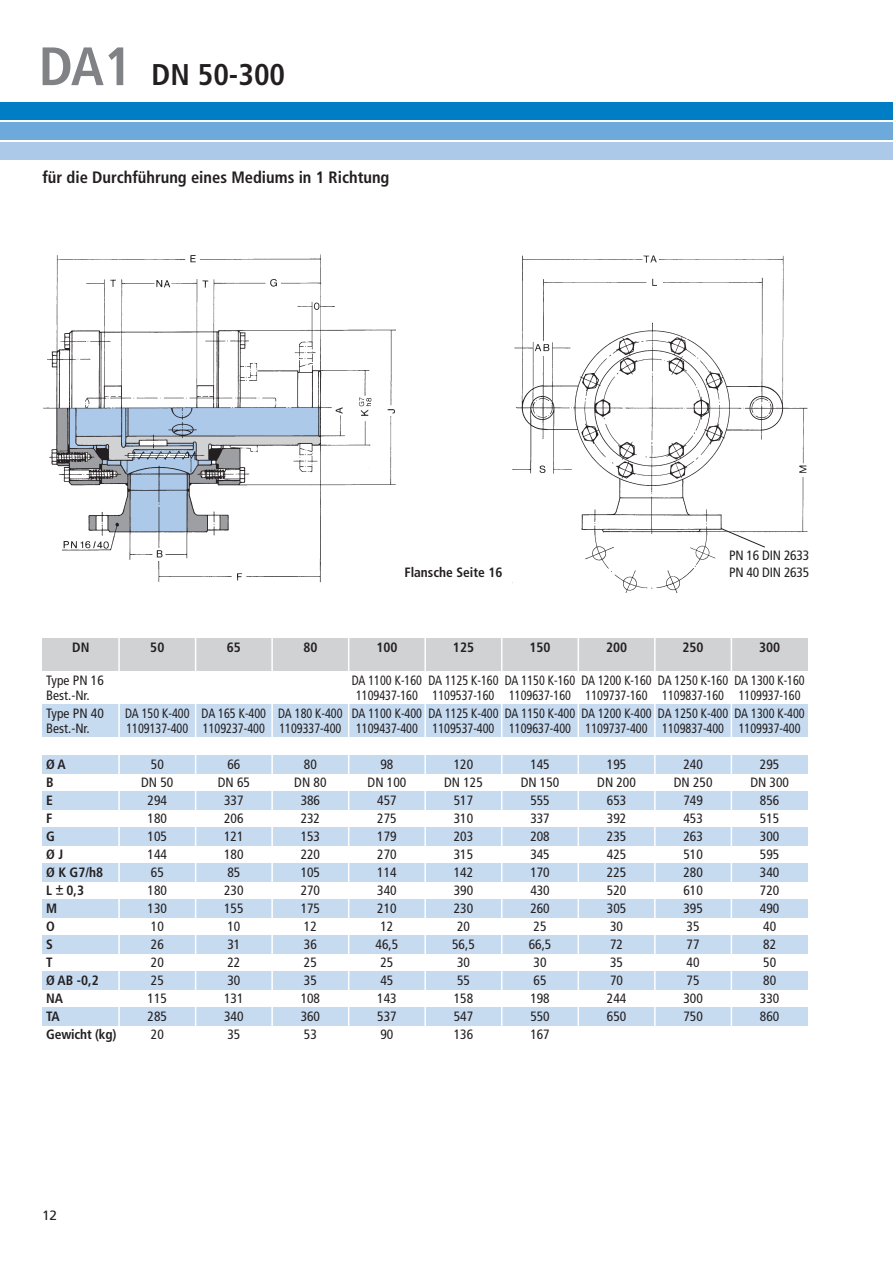
<style>
.page{position:relative;width:893px;height:1263px;background:#fff}
.page>*{position:absolute;margin:0;border:0;box-sizing:border-box;transform-origin:0 0}
.t1{font:700 condensed 30px "Frutiger";color:#231f20}
.t2{font:700 condensed 16.5px "Frutiger";color:#231f20}
.t3{font:condensed 13.5px/18px "Frutiger";color:#231f20;text-align:center}
.t4{font:condensed 13.5px/15px "Frutiger";color:#231f20;text-align:center;scale:.9 1}
.t5{font:700 condensed 13.5px/18px "Frutiger";color:#231f20}
.t6{font:13.5px "Frutiger";color:#231f20}
.s1{font-size:54px;color:#808285}
</style>
<div class="page">
<img style="left:43px;top:254px;width:353px;height:329px">
<div style="left:0;top:102px;width:893px;height:18px;background:#007ec5"></div>
<div style="left:0;top:122px;width:893px;height:18px;background:#6da9db"></div>
<div style="left:0;top:142px;width:893px;height:18px;background:#acc9e9"></div>
<div style="left:43px;top:638px;width:765px;height:33px;background:#d1d2d4"></div>
<div style="left:43px;top:704px;width:765px;height:33px;background:#c6daf0"></div>
<hr style="left:118px;top:631px;width:2px;height:131px;background:#fff">
<hr style="left:195px;top:631px;width:1px;height:131px;background:#fff">
<hr style="left:271px;top:631px;width:2px;height:131px;background:#fff">
<hr style="left:348px;top:631px;width:1px;height:131px;background:#fff">
<hr style="left:424px;top:631px;width:2px;height:131px;background:#fff">
<hr style="left:501px;top:631px;width:1px;height:131px;background:#fff">
<hr style="left:578px;top:631px;width:1px;height:131px;background:#fff">
<hr style="left:654px;top:631px;width:2px;height:131px;background:#fff">
<hr style="left:731px;top:631px;width:1px;height:131px;background:#fff">
<div style="left:43px;top:755px;width:765px;height:18px;background:#c6daf0"></div>
<div style="left:43px;top:791px;width:765px;height:18px;background:#c6daf0"></div>
<div style="left:43px;top:827px;width:765px;height:18px;background:#c6daf0"></div>
<div style="left:43px;top:863px;width:765px;height:18px;background:#c6daf0"></div>
<div style="left:43px;top:899px;width:765px;height:18px;background:#c6daf0"></div>
<div style="left:43px;top:935px;width:765px;height:18px;background:#c6daf0"></div>
<div style="left:43px;top:971px;width:765px;height:18px;background:#c6daf0"></div>
<div style="left:43px;top:1007px;width:765px;height:18px;background:#c6daf0"></div>
<hr style="left:118px;top:749px;width:2px;height:389px;background:#fff">
<hr style="left:195px;top:749px;width:1px;height:389px;background:#fff">
<hr style="left:271px;top:749px;width:2px;height:389px;background:#fff">
<hr style="left:348px;top:749px;width:1px;height:389px;background:#fff">
<hr style="left:424px;top:749px;width:2px;height:389px;background:#fff">
<hr style="left:501px;top:749px;width:1px;height:389px;background:#fff">
<hr style="left:578px;top:749px;width:1px;height:389px;background:#fff">
<hr style="left:654px;top:749px;width:2px;height:389px;background:#fff">
<hr style="left:731px;top:749px;width:1px;height:389px;background:#fff">
<img style="left:512px;top:255px;width:296px;height:337px">
<svg style="left:720px;top:527px;width:46px;height:21px"></svg>
<h1 class="t1" style="left:39px;top:63px;width:248px"><span class="s1">DA1</span> DN 50-300</h1>
<p class="t2" style="left:42px;top:170px;width:349px">für die Durchführung eines Mediums in 1 Richtung</p>
<p class="t5" style="left:404px;top:564px;width:100px">Flansche Seite 16</p>
<p class="t3" style="left:729px;top:548px;width:82px;line-height:16.5px;text-align:left">PN 16 DIN 2633<br>PN 40 DIN 2635</p>
<p class="t5" style="left:72px;top:639px;width:19px">DN</p>
<p class="t3" style="left:46px;top:674px;width:59px;line-height:15px;text-align:left">Type PN 16<br>Best.-Nr.</p>
<p class="t3" style="left:46px;top:707px;width:59px;line-height:15px;text-align:left">Type PN 40<br>Best.-Nr.</p>
<p class="t5" style="left:46px;top:757px;width:72px">ØA<br>B<br>E<br>F<br>G<br>Ø J<br>Ø K G7/h8<br>L +– 0,3<br>M<br>O<br>S<br>T<br>Ø AB -0,2<br>NA<br>TA<br>Gewicht (kg)</p>
<p class="t5" style="left:150px;top:639px;width:16px">50</p>
<p class="t4" style="left:125px;top:707px;width:73px;text-align:left">DA 150 K-400<br>1109137-400</p>
<p class="t5" style="left:227px;top:639px;width:16px">65</p>
<p class="t4" style="left:202px;top:707px;width:73px;text-align:left">DA 165 K-400<br>1109237-400</p>
<p class="t5" style="left:303px;top:639px;width:16px">80</p>
<p class="t4" style="left:278px;top:707px;width:73px;text-align:left">DA 180 K-400<br>1109337-400</p>
<p class="t5" style="left:376px;top:639px;width:23px">100</p>
<p class="t4" style="left:352px;top:674px;width:80px">DA 1100 K-160<br>1109437-160</p>
<p class="t4" style="left:352px;top:707px;width:80px">DA 1100 K-400<br>1109437-400</p>
<p class="t5" style="left:453px;top:639px;width:23px">125</p>
<p class="t4" style="left:428px;top:674px;width:80px">DA 1125 K-160<br>1109537-160</p>
<p class="t4" style="left:428px;top:707px;width:80px">DA 1125 K-400<br>1109537-400</p>
<p class="t5" style="left:529px;top:639px;width:23px">150</p>
<p class="t4" style="left:505px;top:674px;width:80px">DA 1150 K-160<br>1109637-160</p>
<p class="t4" style="left:505px;top:707px;width:80px">DA 1150 K-400<br>1109637-400</p>
<p class="t5" style="left:606px;top:639px;width:23px">200</p>
<p class="t4" style="left:581px;top:674px;width:80px">DA 1200 K-160<br>1109737-160</p>
<p class="t4" style="left:581px;top:707px;width:80px">DA 1200 K-400<br>1109737-400</p>
<p class="t5" style="left:683px;top:639px;width:23px">250</p>
<p class="t4" style="left:658px;top:674px;width:80px">DA 1250 K-160<br>1109837-160</p>
<p class="t4" style="left:658px;top:707px;width:80px">DA 1250 K-400<br>1109837-400</p>
<p class="t5" style="left:759px;top:639px;width:23px">300</p>
<p class="t4" style="left:734px;top:674px;width:80px">DA 1300 K-160<br>1109937-160</p>
<p class="t4" style="left:734px;top:707px;width:80px">DA 1300 K-400<br>1109937-400</p>
<p class="t3" style="left:141px;top:757px;width:34px">50<br>DN 50<br>294<br>180<br>105<br>144<br>65<br>180<br>130<br>10<br>26<br>20<br>25<br>115<br>285<br>20</p>
<p class="t3" style="left:218px;top:757px;width:34px">66<br>DN 65<br>337<br>206<br>121<br>180<br>85<br>230<br>155<br>10<br>31<br>22<br>30<br>131<br>340<br>35</p>
<p class="t3" style="left:294px;top:757px;width:34px">80<br>DN 80<br>386<br>232<br>153<br>220<br>105<br>270<br>175<br>12<br>36<br>25<br>35<br>108<br>360<br>53</p>
<p class="t3" style="left:368px;top:757px;width:40px">98<br>DN 100<br>457<br>275<br>179<br>270<br>114<br>340<br>210<br>12<br>46,5<br>25<br>45<br>143<br>537<br>90</p>
<p class="t3" style="left:444px;top:757px;width:40px">120<br>DN 125<br>517<br>310<br>203<br>315<br>142<br>390<br>230<br>20<br>56,5<br>30<br>55<br>158<br>547<br>136</p>
<p class="t3" style="left:521px;top:757px;width:40px">145<br>DN 150<br>555<br>337<br>208<br>345<br>170<br>430<br>260<br>25<br>66,5<br>30<br>65<br>198<br>550<br>167</p>
<p class="t3" style="left:597px;top:757px;width:40px">195<br>DN 200<br>653<br>392<br>235<br>425<br>225<br>520<br>305<br>30<br>72<br>35<br>70<br>244<br>650</p>
<p class="t3" style="left:674px;top:757px;width:40px">240<br>DN 250<br>749<br>453<br>263<br>510<br>280<br>610<br>395<br>35<br>77<br>40<br>75<br>300<br>750</p>
<p class="t3" style="left:750px;top:757px;width:40px">295<br>DN 300<br>856<br>515<br>300<br>595<br>340<br>720<br>490<br>40<br>82<br>50<br>80<br>330<br>860</p>
<p class="t6" style="left:42px;top:1210px;width:17px">12</p>
</div>
